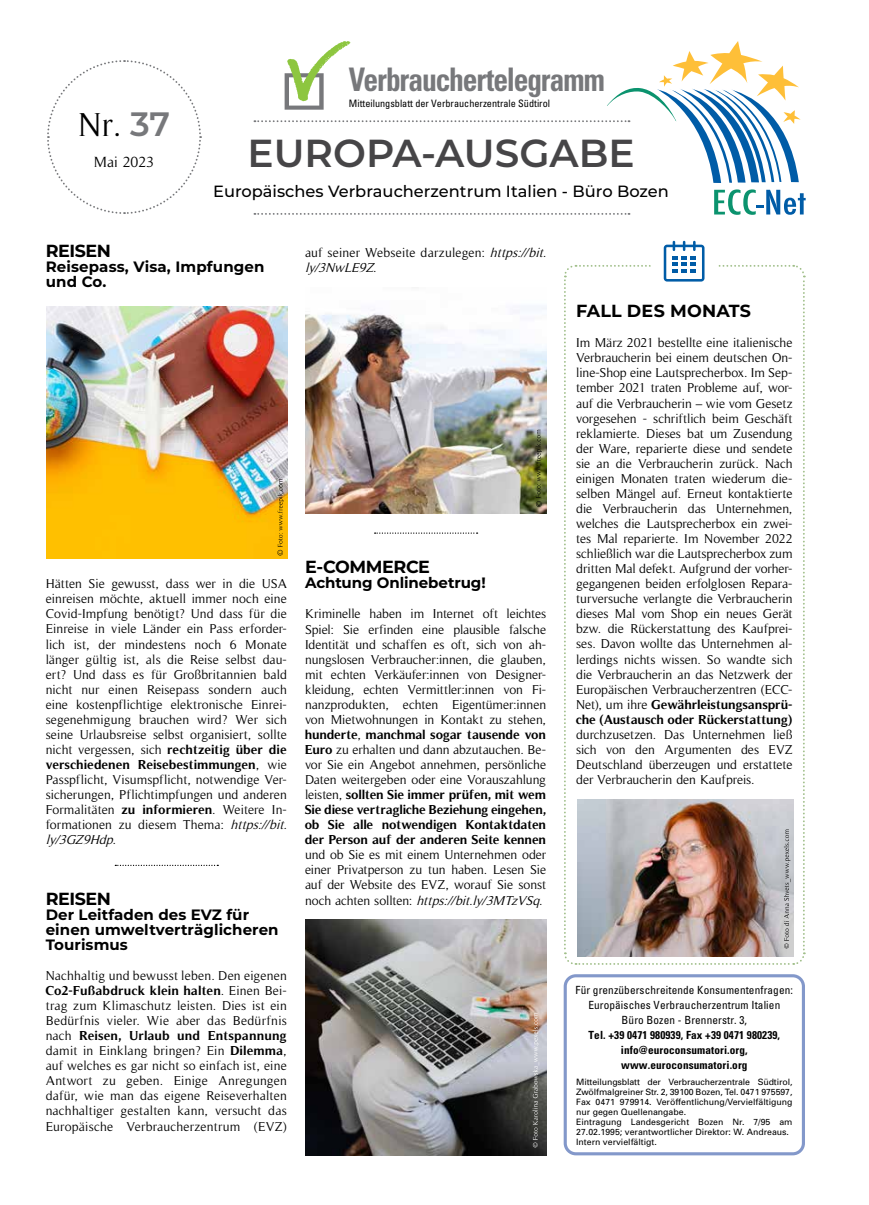
<style>
.page{position:relative;width:869px;height:1205px;background:#fff}
.page>*{position:absolute;margin:0;border:0;box-sizing:border-box;transform-origin:0 0}
.t1{font:600 39px "Montserrat";color:#464547}
.t2{font:33.75px "Timeless";color:#000}
.t3{font:700 condensed 32.5px "Univers";letter-spacing:-.04em;color:#77787b;scale:.91 1}
.t4{font:700 17.5px "Montserrat";letter-spacing:-.025em;color:#000}
.t5{font:700 17.5px "Montserrat";letter-spacing:.01em;color:#000}
.t6{font:500 16.25px "Montserrat";color:#000}
.t7{font:700 15px/15px "Montserrat";letter-spacing:.005em;color:#000}
.t8{font:15px "Timeless";letter-spacing:-.005em;color:#000}
.t9{font:13.12px/15px "Timeless";color:#000;text-align:justify}
.t10{font:condensed 11.25px/15px "Univers";letter-spacing:.01em;color:#000;text-align:center}
.t11{font:700 condensed 11.25px/15px "Univers";letter-spacing:.01em;color:#000;text-align:center}
.t12{font:condensed 10.25px "Univers";color:#000}
.t13{font:8.75px/10px "Univers";color:#000}
.s1{font-family:"Montserrat";font-weight:600;color:#77787b}
.s2{font-size:32.12px}
.s3{font-style:italic}
.s4{font-weight:700}
</style>
<div class="page">
<div style="left:563px;top:974px;width:241px;height:181px;border:3px solid #8398ca;border-radius:11px"></div>
<svg style="left:47px;top:60px;width:155px;height:154px"></svg>
<svg style="left:254px;top:213px;width:375px;height:2px"></svg>
<svg style="left:714px;top:189px;width:91px;height:26px"></svg>
<svg style="left:254px;top:41px;width:546px;height:142px"></svg>
<svg style="left:115px;top:865px;width:103px;height:1px"></svg>
<svg style="left:374px;top:532px;width:103px;height:2px"></svg>
<img style="left:46px;top:307px;width:241px;height:251px">
<img style="left:305px;top:306px;width:241px;height:207px">
<img style="left:305px;top:919px;width:241px;height:236px">
<svg style="left:532px;top:1013px;width:7px;height:134px"></svg>
<svg style="left:277px;top:479px;width:7px;height:76px"></svg>
<svg style="left:535px;top:429px;width:6px;height:78px"></svg>
<svg style="left:564px;top:241px;width:241px;height:724px"></svg>
<h2 class="t2" style="left:78px;top:106px;width:93px">Nr. <span class="s1">37</span></h2>
<p class="t8" style="left:94px;top:153px;width:62px">Mai 2023</p>
<h3 class="t3" style="left:349px;top:60px;width:282px">Verbrauchertele<span class="s2">gramm</span></h3>
<p class="t12" style="left:349px;top:97px;width:202px">Mitteilungsblatt der Verbraucherzentrale Südtirol</p>
<h1 class="t1" style="left:247px;top:125px;width:388px">EUROPA-AUSGABE</h1>
<p class="t6" style="left:213px;top:180px;width:457px">Europäisches Verbraucherzentrum Italien - Büro Bozen</p>
<h3 class="t4" style="left:46px;top:238px;width:67px">REISEN</h3>
<p class="t7" style="left:46px;top:258px;width:220px">Reisepass, Visa, Impfungen und Co.</p>
<p class="t9" style="left:305px;top:245px;width:246px">auf seiner Webseite darzulegen: <span class="s3">https://bit. ly/3NwLE9Z</span>.</p>
<p class="t9" style="left:46px;top:576px;width:246px;text-align:left">Hätten Sie gewusst, dass wer in die USA einreisen möchte, aktuell immer noch eine Covid-Impfung benötigt? Und dass für die Einreise in viele Länder ein Pass erforder&shy;lich ist, der mindestens noch 6 Monate länger gültig ist, als die Reise selbst dau&shy;ert? Und dass es für Großbritannien bald nicht nur einen Reisepass sondern auch eine kostenpflichtige elektronische Einrei&shy;segenehmigung brauchen wird? Wer sich seine Urlaubsreise selbst organisiert, sollte nicht vergessen, sich <span class="s4">rechtzeitig über die verschiedenen Reisebestimmungen</span>, wie Passpflicht, Visumspflicht, notwendige Ver&shy;sicherungen, Pflichtimpfungen und anderen Formalitäten <span class="s4">zu informieren</span>. Weitere In&shy;formationen zu diesem Thema: <span class="s3">https://bit. ly/3GZ9Hdp.</span></p>
<h3 class="t4" style="left:46px;top:886px;width:67px">REISEN</h3>
<p class="t7" style="left:46px;top:906px;width:234px">Der Leitfaden des EVZ für einen umweltverträglicheren<br>Tourismus</p>
<p class="t9" style="left:46px;top:968px;width:242px">Nachhaltig und bewusst leben. Den eigenen <span class="s4">Co2-Fußabdruck klein halten</span>. Einen Bei&shy;trag zum Klimaschutz leisten. Dies ist ein Bedürfnis vieler. Wie aber das Bedürfnis nach <span class="s4">Reisen, Urlaub und Entspannung </span>damit in Einklang bringen? Ein <span class="s4">Dilemma</span>, auf welches es gar nicht so einfach ist, eine Antwort zu geben. Einige Anregungen dafür, wie man das eigene Reiseverhalten nachhaltiger gestalten kann, versucht das Europäische Verbraucherzentrum (EVZ)</p>
<h3 class="t4" style="left:305px;top:554px;width:126px">E-COMMERCE</h3>
<p class="t7" style="left:305px;top:575px;width:182px">Achtung Onlinebetrug!</p>
<p class="t9" style="left:305px;top:606px;width:242px">Kriminelle haben im Internet oft leichtes Spiel: Sie erfinden eine plausible falsche Identität und schaffen es oft, sich von ah&shy;nungslosen Verbraucher:innen, die glauben, mit echten Verkäufer:innen von Designer&shy;kleidung, echten Vermittler:innen von Fi&shy;nanzprodukten, echten Eigentümer:innen von Mietwohnungen in Kontakt zu stehen, <span class="s4">hunderte</span>, <span class="s4">manchmal sogar tausende von Euro</span> zu erhalten und dann abzutauchen. Be&shy;vor Sie ein Angebot annehmen, persönliche Daten weitergeben oder eine Vorauszahlung leisten, <span class="s4">sollten Sie immer prüfen, mit wem Sie diese vertragliche Beziehung eingehen, ob Sie alle notwendigen Kontaktdaten der Person auf der anderen Seite kennen</span></p>
<p class="t9" style="left:305px;top:847px;width:242px">und ob Sie es mit einem Unternehmen oder einer Privatperson zu tun haben. Lesen Sie auf der Website des EVZ, worauf Sie sonst n o c h a c h t e n s o l l t e n : <span class="s3">https://bit.ly/3MTzVSq</span>.</p>
<h3 class="t5" style="left:576px;top:298px;width:176px">FALL DES MONATS</h3>
<p class="t9" style="left:576px;top:335px;width:218px">Im März 2021 bestellte eine italienische Verbraucherin bei einem deutschen On&shy;line-Shop eine Lautsprecherbox. Im Sep&shy;tember 2021 traten Probleme auf, wor&shy;auf die Verbraucherin – wie vom Gesetz vorgesehen - schriftlich beim Geschäft reklamierte. Dieses bat um Zusendung der Ware, reparierte diese und sendete sie an die Verbraucherin zurück. Nach einigen Monaten traten wiederum die&shy;selben Mängel auf. Erneut kontaktierte die Verbraucherin das Unternehmen, welches die Lautsprecherbox ein zwei&shy;tes Mal reparierte. Im November 2022 schließlich war die Lautsprecherbox zum dritten Mal defekt. Aufgrund der vorher&shy;gegangenen beiden erfolglosen Repara&shy;turversuche verlangte die Verbraucherin dieses Mal vom Shop ein neues Gerät bzw. die Rückerstattung des Kaufprei&shy;ses. Davon wollte das Unternehmen al&shy;lerdings nichts wissen. So wandte sich die Verbraucherin an das Netzwerk der Europäischen Verbraucherzentren (ECC-Net), um ihre <span class="s4">Gewährleistungsansprü&shy;che (Austausch oder Rückerstattung)</span></p>
<p class="t9" style="left:576px;top:727px;width:218px">durchzusetzen. Das Unternehmen ließ sich von den Argumenten des EVZ Deutschland überzeugen und erstattete der Verbraucherin den Kaufpreis.</p>
<p class="t10" style="left:575px;top:982px;width:219px">Für grenzüberschreitende Konsumentenfragen:<br>Europäisches Verbraucherzentrum Italien<br>Büro Bozen - Brennerstr. 3,</p>
<p class="t11" style="left:588px;top:1027px;width:193px">Tel. +39 0471 980939, Fax +39 0471 980239, info@euroconsumatori.org, www.euroconsumatori.org</p>
<p class="t13" style="left:576px;top:1076px;width:218px">Mitteilungsblatt der Verbraucherzentrale Südtirol, Zwölfmalgreiner Str. 2, 39100 Bozen, Tel. 0471 975597, Fax 0471 979914. Veröffentlichung/Vervielfältigung nur gegen Quellenangabe.<br>Eintragung Landesgericht Bozen Nr. 7/95 am 27.02.1995; verantwortlicher Direktor: W. Andreaus.<br>Intern vervielfältigt.</p>
</div>
